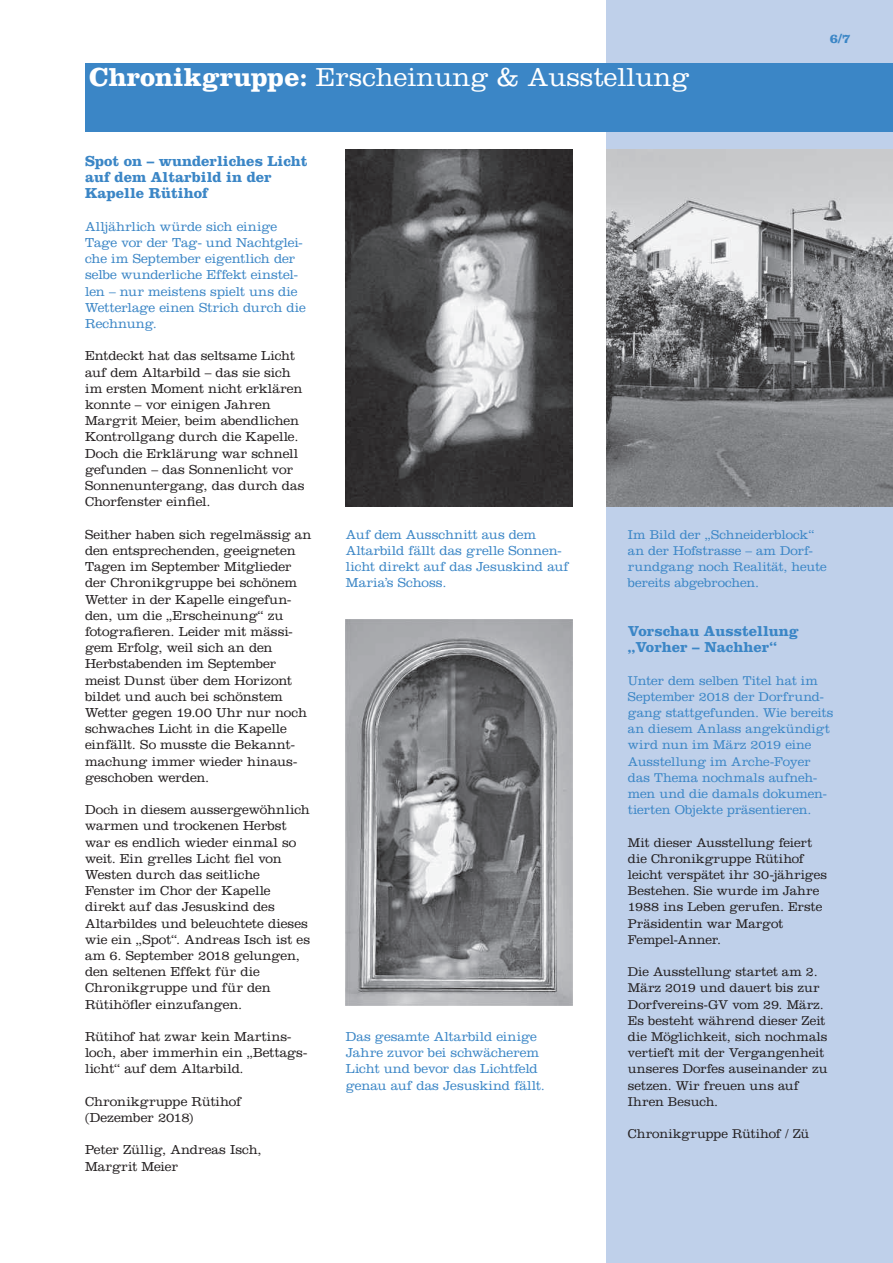
<style>
.page{position:relative;width:893px;height:1263px;background:#fff}
.page>*{position:absolute;margin:0;border:0;box-sizing:border-box;transform-origin:0 0}
.t1{font:300 27px "Clarendon LT Std";color:#fff}
.t2{font:700 15px/16.2px "Clarendon LT Std";color:#3b86c6}
.t3{font:300 13.5px/16.2px "Clarendon LT Std";letter-spacing:-.01em;color:#231f20}
.t4{font:300 13.5px/16.2px "Clarendon LT Std";letter-spacing:-.01em;color:#3b86c6}
.t5{font:700 13.5px "Clarendon LT Std";color:#3b86c6}
.t6{font:300 13.2px/16.2px "Clarendon LT Std";letter-spacing:-.005em;color:#231f20}
.t7{font:300 13.2px/16.2px "Clarendon LT Std";letter-spacing:-.005em;color:#3b86c6}
.s1{font-weight:700}
</style>
<div class="page">
<div style="left:607px;top:0;width:286px;height:1263px;background:#bfd0ea"></div>
<img style="left:346px;top:150px;width:227px;height:356px">
<div style="left:85px;top:64px;width:808px;height:68px;background:#3b86c6"></div>
<img style="left:346px;top:620px;width:227px;height:385px">
<img style="left:607px;top:150px;width:286px;height:356px">
<hr style="left:0;top:0;width:1px;height:1263px;background:#a8a9ad">
<h1 class="t1" style="left:89px;top:61px;width:602px"><span class="s1">Chronikgruppe:</span> Erscheinung &amp; Ausstellung</h1>
<p class="t5" style="left:830px;top:30px;width:22px">6/7</p>
<p class="t2" style="left:85px;top:153px;width:224px">Spot on – wunderliches Licht auf dem Altarbild in der<br>Kapelle Rütihof</p>
<p class="t4" style="left:85px;top:218px;width:222px">Alljährlich würde sich einige<br>Tage vor der Tag- und Nachtglei&shy;che im September eigentlich der selbe wunderliche Effekt einstel&shy;len – nur meistens spielt uns die<br>Wetterlage einen Strich durch die<br>Rechnung.</p>
<p class="t3" style="left:85px;top:348px;width:221px">Entdeckt hat das seltsame Licht auf dem Altarbild – das sie sich im ersten Moment nicht erklären konnte – vor einigen Jahren<br>Margrit Meier, beim abendlichen<br>Kontrollgang durch die Kapelle.<br>Doch die Erklärung war schnell gefunden – das Sonnenlicht vor<br>Sonnenuntergang, das durch das<br>Chorfenster einfiel.</p>
<p class="t3" style="left:85px;top:526px;width:228px">Seither haben sich regelmässig an den entsprechenden, geeigneten<br>Tagen im September Mitglieder der Chronikgruppe bei schönem<br>Wetter in der Kapelle eingefun&shy;den, um die „Erscheinung“ zu fotografieren. Leider mit mässi&shy;gem Erfolg, weil sich an den<br>Herbstabenden im September meist Dunst über dem Horizont bildet und auch bei schönstem<br>Wetter gegen 19.00 Uhr nur noch schwaches Licht in die Kapelle einfällt. So musste die Bekannt&shy;machung immer wieder hinaus&shy;geschoben werden.</p>
<p class="t3" style="left:85px;top:801px;width:227px">Doch in diesem aussergewöhnlich warmen und trockenen Herbst war es endlich wieder einmal so weit. Ein grelles Licht fiel von<br>Westen durch das seitliche<br>Fenster im Chor der Kapelle direkt auf das Jesuskind des<br>Altarbildes und beleuchtete dieses wie ein „Spot“. Andreas Isch ist es am 6. September 2018 gelungen, den seltenen Effekt für die<br>Chronikgruppe und für den<br>Rütihöfler einzufangen.</p>
<p class="t3" style="left:85px;top:1028px;width:224px">Rütihof hat zwar kein Martins&shy;loch, aber immerhin ein „Bettags&shy;licht“ auf dem Altarbild.</p>
<p class="t3" style="left:85px;top:1093px;width:158px">Chronikgruppe Rütihof (Dezember 2018)</p>
<p class="t3" style="left:85px;top:1142px;width:178px">Peter Züllig, Andreas Isch,<br>Margrit Meier</p>
<p class="t4" style="left:346px;top:526px;width:224px">Auf dem Ausschnitt aus dem<br>Altarbild fällt das grelle Sonnen&shy;licht direkt auf das Jesuskind auf<br>Maria’s Schoss.</p>
<p class="t4" style="left:346px;top:1028px;width:201px">Das gesamte Altarbild einige<br>Jahre zuvor bei schwächerem<br>Licht und bevor das Lichtfeld genau auf das Jesuskind fällt.</p>
<p class="t7" style="left:628px;top:526px;width:200px">Im Bild der „Schneiderblock“ an der Hofstrasse – am Dorf&shy;rundgang noch Realität, heute bereits abgebrochen.</p>
<p class="t2" style="left:628px;top:623px;width:173px">Vorschau Ausstellung „Vorher – Nachher“</p>
<p class="t7" style="left:628px;top:672px;width:207px">Unter dem selben Titel hat im<br>September 2018 der Dorfrund&shy;gang stattgefunden. Wie bereits an diesem Anlass angekündigt wird nun im März 2019 eine<br>Ausstellung im Arche-Foyer das Thema nochmals aufneh&shy;men und die damals dokumen&shy;tierten Objekte präsentieren.</p>
<p class="t6" style="left:628px;top:834px;width:201px">Mit dieser Ausstellung feiert die Chronikgruppe Rütihof leicht verspätet ihr 30-jähriges<br>Bestehen. Sie wurde im Jahre<br>1988 ins Leben gerufen. Erste<br>Präsidentin war Margot<br>Fempel-Anner.</p>
<p class="t6" style="left:628px;top:964px;width:201px">Die Ausstellung startet am 2.<br>März 2019 und dauert bis zur<br>Dorfvereins-GV vom 29. März.<br>Es besteht während dieser Zeit die Möglichkeit, sich nochmals vertieft mit der Vergangenheit unseres Dorfes auseinander zu setzen. Wir freuen uns auf<br>Ihren Besuch.</p>
<p class="t6" style="left:628px;top:1126px;width:183px">Chronikgruppe Rütihof / Zü</p>
</div>
